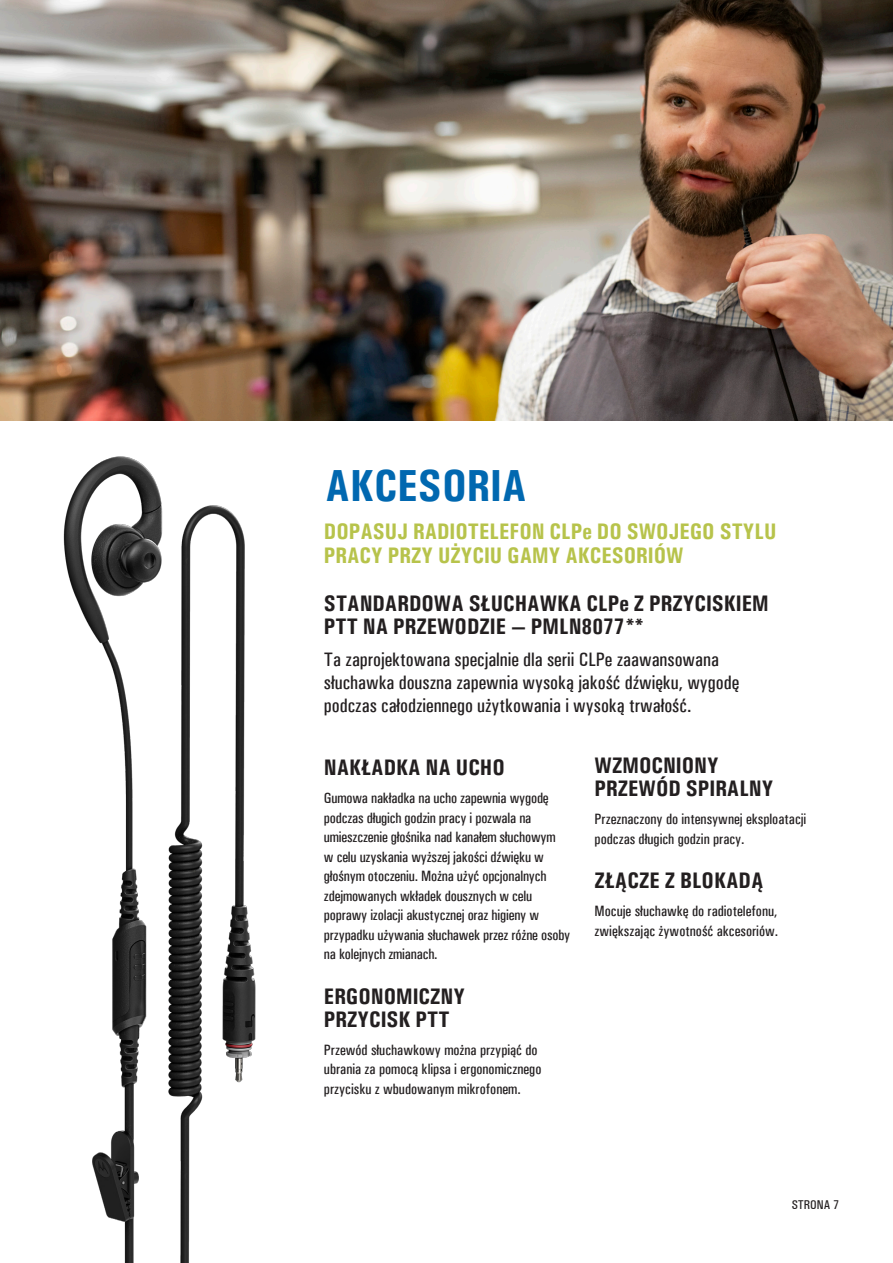
<style>
.page{position:relative;width:893px;height:1263px;background:#fff}
.page>*{position:absolute;margin:0;border:0;box-sizing:border-box;transform-origin:0 0}
.t1{font:700 45px "Univers Condensed";color:#0168b0}
.t2{font:700 22.5px/23.2px "Univers Condensed";color:#231f20}
.t3{font:700 22.5px/23.2px "Univers Condensed";color:#b7c34b}
.t4{font:500 19.5px/23.2px "Univers Condensed";color:#231f20}
.t5{font:500 15px/19.5px "Univers Condensed";letter-spacing:-.01em;color:#231f20}
.t6{font:500 12.75px "Univers Condensed";color:#231f20}
</style>
<div class="page">
<img style="left:0;top:0;width:893px;height:421px">
<img style="left:20px;top:407px;width:281px;height:856px">
<p class="t1" style="left:325px;top:459px;width:203px">AKCESORIA</p>
<p class="t3" style="left:324px;top:520px;width:454px">DOPASUJ RADIOTELEFON CLPe DO SWOJEGO STYLU<br>PRACY PRZY UŻYCIU GAMY AKCESORIÓW</p>
<p class="t2" style="left:324px;top:591px;width:446px">STANDARDOWA SŁUCHAWKA CLPe Z PRZYCISKIEM<br>PTT NA PRZEWODZIE — PMLN8077**</p>
<p class="t4" style="left:324px;top:648px;width:417px">Ta zaprojektowana specjalnie dla serii CLPe zaawansowana słuchawka douszna zapewnia wysoką jakość dźwięku, wygodę podczas całodziennego użytkowania i wysoką trwałość.</p>
<p class="t2" style="left:324px;top:755px;width:182px">NAKŁADKA NA UCHO</p>
<p class="t5" style="left:324px;top:788px;width:248px">Gumowa nakładka na ucho zapewnia wygodę podczas długich godzin pracy i pozwala na umieszczenie głośnika nad kanałem słuchowym<br>w celu uzyskania wyższej jakości dźwięku w głośnym otoczeniu. Można użyć opcjonalnych zdejmowanych wkładek dousznych w celu poprawy izolacji akustycznej oraz higieny w przypadku używania słuchawek przez różne osoby na kolejnych zmianach.</p>
<p class="t2" style="left:324px;top:984px;width:143px">ERGONOMICZNY<br>PRZYCISK PTT</p>
<p class="t5" style="left:324px;top:1040px;width:219px">Przewód słuchawkowy można przypiąć do ubrania za pomocą klipsa i ergonomicznego przycisku z wbudowanym mikrofonem.</p>
<p class="t2" style="left:595px;top:754px;width:180px">WZMOCNIONY<br>PRZEWÓD SPIRALNY</p>
<p class="t5" style="left:595px;top:810px;width:213px">Przeznaczony do intensywnej eksploatacji podczas długich godzin pracy.</p>
<p class="t2" style="left:595px;top:869px;width:170px">ZŁĄCZE Z BLOKADĄ</p>
<p class="t5" style="left:595px;top:902px;width:185px">Mocuje słuchawkę do radiotelefonu, zwiększając żywotność akcesoriów.</p>
<p class="t6" style="left:792px;top:1197px;width:49px">STRONA 7</p>
</div>
